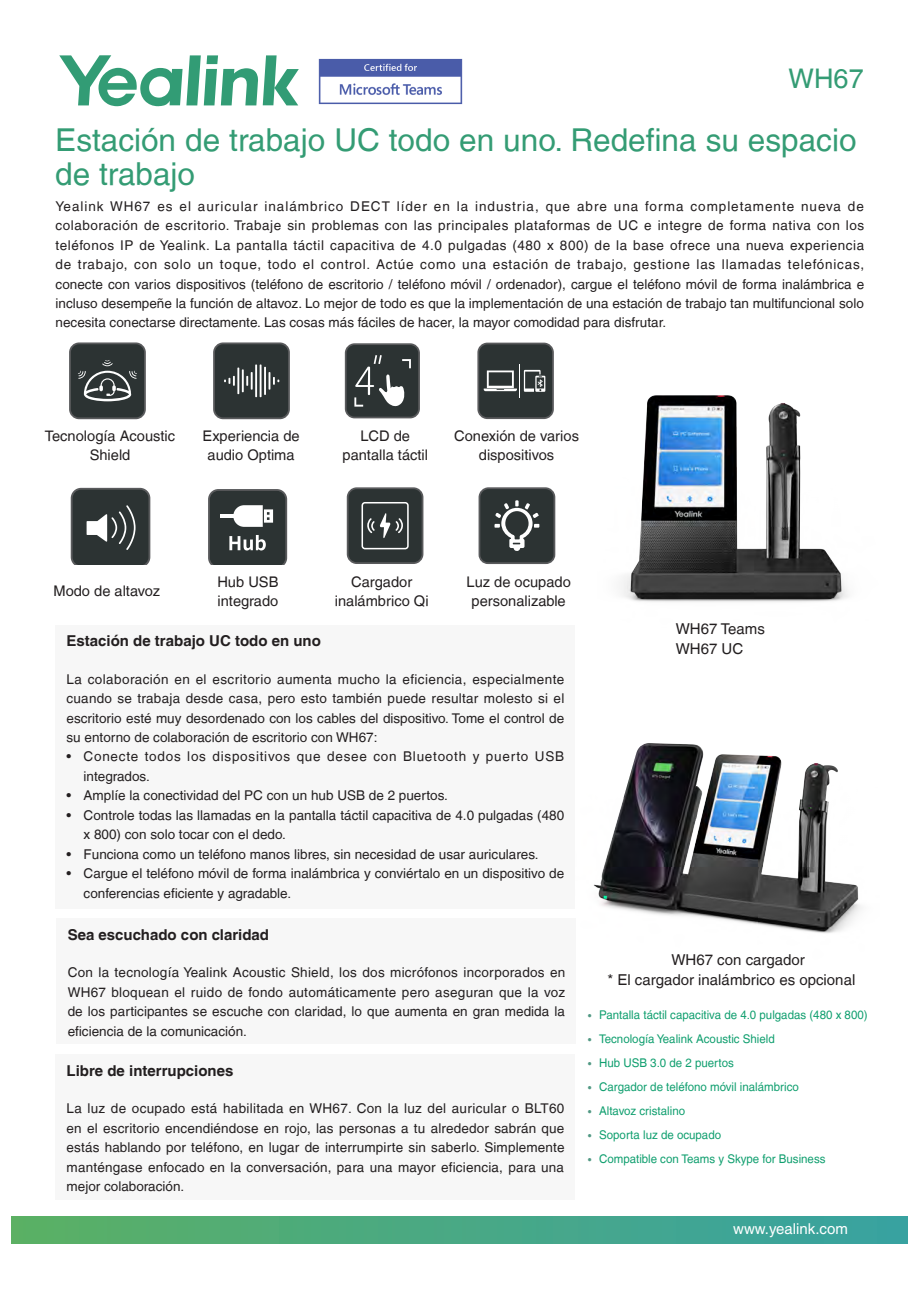
<style>
.page{position:relative;width:919px;height:1289px;background:#fff}
.page>*{position:absolute;margin:0;border:0;box-sizing:border-box;transform-origin:0 0}
.h-机型介绍{font:31.5px/33.6px "Helvetica LT";color:#349c74}
.机型名{font:27px "Helvetica LT";color:#349c74}
.p-key_feature{font:700 15px "Helvetica LT";color:#231f20}
.p-key_feature-2{font:15px "Helvetica LT";color:#231f20}
.t1{font:15px "Helvetica LT";color:#fff}
.p-key_feature-3{font:14.7px/19px "Helvetica LT";color:#231f20;text-align:center}
.p-key_feature-4{font:13.5px/19.5px "Helvetica LT";color:#231f20;text-align:justify}
.p-key_feature-5{font:13.5px/19.5px "Helvetica LT";letter-spacing:.055em;color:#231f20}
.t2{font:12px "Helvetica LT";color:#109f6f;scale:.96 1}
.s1{font-family:"Microsoft Phags Pa";font-size:13.5px;color:#529984}
</style>
<div class="page">
<svg style="left:59px;top:55px;width:240px;height:51px"></svg>
<div style="left:12px;top:1216px;width:895px;height:27px;background:linear-gradient(to right,#5ab065,#38a2a2)"></div>
<hr style="left:308px;top:56px;width:1px;height:51px;background:#2f7757">
<img style="left:318px;top:58px;width:145px;height:47px">
<img style="left:621px;top:395px;width:227px;height:207px">
<div style="left:55px;top:624px;width:520px;height:284px;background:#f7f7f7"></div>
<div style="left:56px;top:918px;width:520px;height:126px;background:#f7f7f7"></div>
<div style="left:55px;top:1054px;width:520px;height:145px;background:#f7f7f7"></div>
<img style="left:593px;top:743px;width:268px;height:190px">
<svg style="left:69px;top:342px;width:77px;height:77px"></svg>
<div style="left:71px;top:344px;width:73px;height:73px;background:#2c3333;border-radius:8px"></div>
<svg style="left:78px;top:360px;width:59px;height:41px"></svg>
<svg style="left:213px;top:342px;width:77px;height:77px"></svg>
<div style="left:215px;top:344px;width:73px;height:73px;background:#2c3333;border-radius:8px"></div>
<svg style="left:224px;top:376px;width:11px;height:10px"></svg>
<hr style="left:237px;top:367px;width:2px;height:27px;background:#fff">
<hr style="left:242px;top:369px;width:2px;height:23px;background:#fff">
<svg style="left:246px;top:372px;width:6px;height:17px"></svg>
<hr style="left:255px;top:364px;width:2px;height:33px;background:#fff">
<hr style="left:259px;top:364px;width:2px;height:33px;background:#fff">
<hr style="left:264px;top:367px;width:2px;height:28px;background:#fff">
<svg style="left:268px;top:372px;width:11px;height:17px"></svg>
<svg style="left:345px;top:343px;width:75px;height:75px"></svg>
<div style="left:346px;top:345px;width:72px;height:71px;background:#2c3333;border-radius:8px"></div>
<svg style="left:354px;top:355px;width:57px;height:52px"></svg>
<svg style="left:477px;top:342px;width:77px;height:77px"></svg>
<div style="left:479px;top:344px;width:73px;height:73px;background:#2c3333;border-radius:8px"></div>
<svg style="left:483px;top:370px;width:34px;height:21px"></svg>
<svg style="left:524px;top:370px;width:21px;height:22px"></svg>
<hr style="left:519px;top:364px;width:1px;height:33px;background:#fff">
<svg style="left:347px;top:487px;width:76px;height:77px"></svg>
<div style="left:348px;top:489px;width:73px;height:73px;background:#2c3333;border-radius:8px"></div>
<svg style="left:361px;top:502px;width:47px;height:47px"></svg>
<svg style="left:478px;top:487px;width:77px;height:77px"></svg>
<div style="left:480px;top:489px;width:73px;height:73px;background:#2c3333;border-radius:8px"></div>
<svg style="left:494px;top:500px;width:45px;height:51px"></svg>
<svg style="left:71px;top:488px;width:79px;height:76px;background:#434949"></svg>
<svg style="left:208px;top:489px;width:79px;height:75px;background:#54595a"></svg>
<p class="机型名" style="left:788px;top:63px;width:77px">WH67</p>
<p class="h-机型介绍" style="left:55px;top:123px;width:802px">Estación de trabajo UC todo en uno. Redefina su espacio de trabajo</p>
<p class="p-key_feature-4" style="left:56px;top:196px;width:810px">Yealink WH67 es el auricular inalámbrico DECT líder en la industria, que abre una forma completamente nueva de colaboración de escritorio. Trabaje sin problemas con las principales plataformas de UC e integre de forma nativa con los teléfonos IP de Yealink. La pantalla táctil capacitiva de 4.0 pulgadas (480 x 800) de la base ofrece una nueva experiencia de trabajo, con solo un toque, todo el control. Actúe como una estación de trabajo, gestione las llamadas telefónicas, conecte con varios dispositivos (teléfono de escritorio / teléfono móvil / ordenador), cargue el teléfono móvil de forma inalámbrica e incluso desempeñe la función de altavoz. Lo mejor de todo es que la implementación de una estación de trabajo tan multifuncional solo necesita conectarse directamente. Las cosas más fáciles de hacer, la mayor comodidad para disfrutar.</p>
<p class="p-key_feature-3" style="left:45px;top:426px;width:132px">Tecnología Acoustic<br>Shield</p>
<p class="p-key_feature-3" style="left:202px;top:426px;width:99px">Experiencia de audio Optima</p>
<p class="p-key_feature-3" style="left:342px;top:426px;width:87px">LCD de pantalla táctil</p>
<p class="p-key_feature-3" style="left:454px;top:426px;width:126px">Conexión de varios dispositivos</p>
<p class="p-key_feature-3" style="left:53px;top:581px;width:108px">Modo de altavoz</p>
<p class="p-key_feature-3" style="left:217px;top:572px;width:63px;text-align:left">Hub USB integrado</p>
<p class="p-key_feature-3" style="left:335px;top:572px;width:95px">Cargador inalámbrico Qi</p>
<p class="p-key_feature-3" style="left:466px;top:572px;width:106px">Luz de ocupado personalizable</p>
<p class="p-key_feature" style="left:67px;top:631px;width:256px">Estación de trabajo UC todo en uno</p>
<p class="p-key_feature-4" style="left:67px;top:669px;width:499px">La colaboración en el escritorio aumenta mucho la eficiencia, especialmente cuando se trabaja desde casa, pero esto también puede resultar molesto si el escritorio esté muy desordenado con los cables del dispositivo. Tome el control de su entorno de colaboración de escritorio con WH67:</p>
<p class="p-key_feature-5" style="left:84px;top:747px;width:482px;text-indent:-17px">• Conecte todos los dispositivos que desee con Bluetooth y puerto USB integrados.</p>
<p class="p-key_feature-4" style="left:67px;top:785px;width:383px">• Amplíe la conectividad del PC con un hub USB de 2 puertos.</p>
<p class="p-key_feature-4" style="left:84px;top:805px;width:482px;text-indent:-17px">• Controle todas las llamadas en la pantalla táctil capacitiva de 4.0 pulgadas (480 x 800) con solo tocar con el dedo.</p>
<p class="p-key_feature-4" style="left:67px;top:844px;width:473px">• Funciona como un teléfono manos libres, sin necesidad de usar auriculares.</p>
<p class="p-key_feature-4" style="left:84px;top:863px;width:482px;text-indent:-17px">• Cargue el teléfono móvil de forma inalámbrica y conviértalo en un dispositivo de conferencias eficiente y agradable.</p>
<p class="p-key_feature" style="left:68px;top:925px;width:203px">Sea escuchado con claridad</p>
<p class="p-key_feature-4" style="left:68px;top:962px;width:499px">Con la tecnología Yealink Acoustic Shield, los dos micrófonos incorporados en WH67 bloquean el ruido de fondo automáticamente pero aseguran que la voz de los participantes se escuche con claridad, lo que aumenta en gran medida la eficiencia de la comunicación.</p>
<p class="p-key_feature" style="left:67px;top:1061px;width:168px">Libre de interrupciones</p>
<p class="p-key_feature-4" style="left:67px;top:1098px;width:499px">La luz de ocupado está habilitada en WH67. Con la luz del auricular o BLT60 en el escritorio encendiéndose en rojo, las personas a tu alrededor sabrán que estás hablando por teléfono, en lugar de interrumpirte sin saberlo. Simplemente manténgase enfocado en la conversación, para una mayor eficiencia, para una mejor colaboración.</p>
<p class="p-key_feature-2" style="left:675px;top:620px;width:91px">WH67 Teams</p>
<p class="p-key_feature-2" style="left:675px;top:639px;width:69px">WH67 UC</p>
<p class="p-key_feature-2" style="left:671px;top:950px;width:135px">WH67 con cargador</p>
<p class="p-key_feature-2" style="left:607px;top:971px;width:249px">* El cargador inalámbrico es opcional</p>
<p class="t2" style="left:587px;top:1007px;width:294px"><span class="s1">•</span> Pantalla táctil capacitiva de 4.0 pulgadas (480 x 800)</p>
<p class="t2" style="left:587px;top:1031px;width:197px"><span class="s1">•</span> Tecnología Yealink Acoustic Shield</p>
<p class="t2" style="left:587px;top:1055px;width:154px"><span class="s1">•</span> Hub USB 3.0 de 2 puertos</p>
<p class="t2" style="left:587px;top:1079px;width:222px"><span class="s1">•</span> Cargador de teléfono móvil inalámbrico</p>
<p class="t2" style="left:587px;top:1103px;width:103px"><span class="s1">•</span> Altavoz cristalino</p>
<p class="t2" style="left:587px;top:1127px;width:141px"><span class="s1">•</span> Soporta luz de ocupado</p>
<p class="t2" style="left:587px;top:1151px;width:250px"><span class="s1">•</span> Compatible con Teams y Skype for Business</p>
<p class="t1" style="left:733px;top:1220px;width:116px">www.yealink.com</p>
</div>
